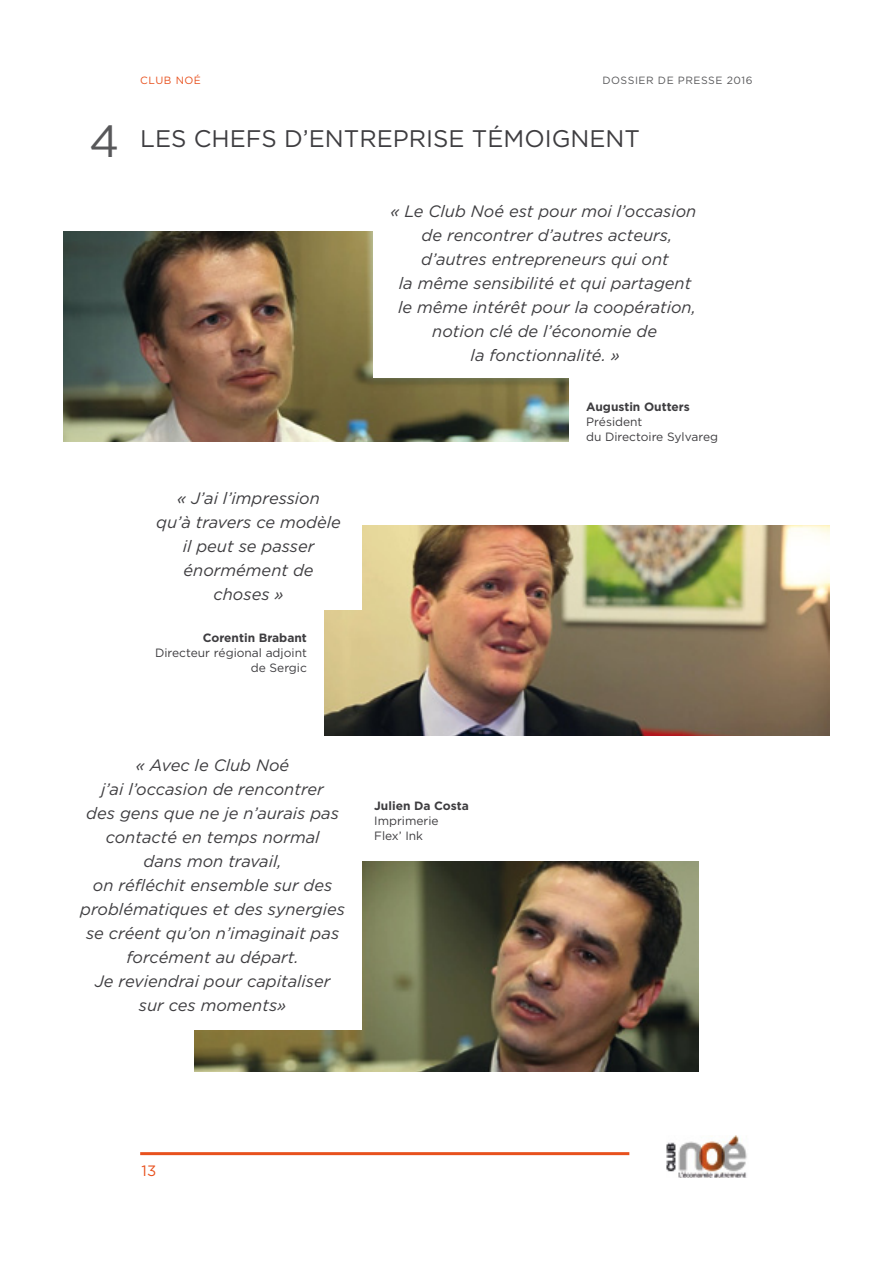
<style>
.page{position:relative;width:893px;height:1263px;background:#fff}
.page>*{position:absolute;margin:0;border:0;box-sizing:border-box;transform-origin:0 0}
.t1{font:45px "Gotham";color:#58585a}
.t2{font:24px "Gotham";color:#3e3d40}
.t3{font:italic 16.5px/24px "Gotham";color:#3e3d40;text-align:center}
.t4{font:15px "Gotham";color:#e8511e}
.t5{font:12px/15px "Gotham";color:#3e3d40}
.t6{font:700 12px "Gotham";color:#3e3d40}
.t7{font:10.5px "Gotham";letter-spacing:.05em;color:#e8511e}
.t8{font:10.5px "Gotham";color:#58585a}
.s1{color:#58585a}
</style>
<div class="page">
<img style="left:325px;top:525px;width:504px;height:210px">
<img style="left:194px;top:861px;width:505px;height:210px">
<div style="left:136px;top:489px;width:225px;height:120px;background:#fff"></div>
<img style="left:64px;top:231px;width:504px;height:210px">
<div style="left:373px;top:202px;width:344px;height:176px;background:#fff"></div>
<div style="left:64px;top:756px;width:297px;height:273px;background:#fff"></div>
<hr style="left:140px;top:1152px;width:489px;height:3px;background:#e8511e">
<img style="left:667px;top:1136px;width:80px;height:42px">
<h1 class="t1" style="left:89px;top:116px;width:32px">4</h1>
<p class="t7" style="left:140px;top:74px;width:68px">CLUB NOÉ <span class="s1">DOSSIER</span></p>
<p class="t8" style="left:658px;top:74px;width:29px">DE PRESSE</p>
<p class="t8" style="left:727px;top:74px;width:27px">2016</p>
<h2 class="t2" style="left:140px;top:125px;width:501px">Les chefs d’entreprise témoign ent</h2>
<p class="t3" style="left:391px;top:199px;width:307px">« Le Club Noé est pour moi l’occasion de rencontrer d’autres acteurs, d’autres entrepreneurs qui ont<br>la même sensibilité et qui partagent le même intérêt pour la coopération, notion clé de l’économie de<br>la fonctionnalité. »</p>
<p class="t3" style="left:156px;top:486px;width:186px">« J’ai l’impression<br>qu’à travers ce modèle il peut se passer énormément de choses »</p>
<p class="t6" style="left:203px;top:631px;width:106px">Corentin Brabant</p>
<p class="t5" style="left:155px;top:645px;width:153px;text-align:right">Directeur régional adjoint de Sergic</p>
<p class="t6" style="left:586px;top:400px;width:105px">Augustin Outters</p>
<p class="t5" style="left:586px;top:414px;width:134px">Président<br>du D irectoire Sylvareg</p>
<p class="t3" style="left:80px;top:753px;width:266px">« Avec le Club Noé<br>j’ai l’occasion de rencontrer<br>des gens que ne je n’aurais pas contacté en temps normal<br>dans mon travail,<br>on réfléchit ensemble sur des problématiques et des synergies se créent qu’on n’imaginait pas forcément au départ.<br>Je reviendrai pour capitaliser<br>sur ces moments»</p>
<p class="t6" style="left:374px;top:799px;width:96px">Julien Da Costa</p>
<p class="t5" style="left:374px;top:813px;width:66px">I mprimerie<br>Flex’ I nk</p>
<p class="t4" style="left:141px;top:1162px;width:16px">13</p>
</div>
